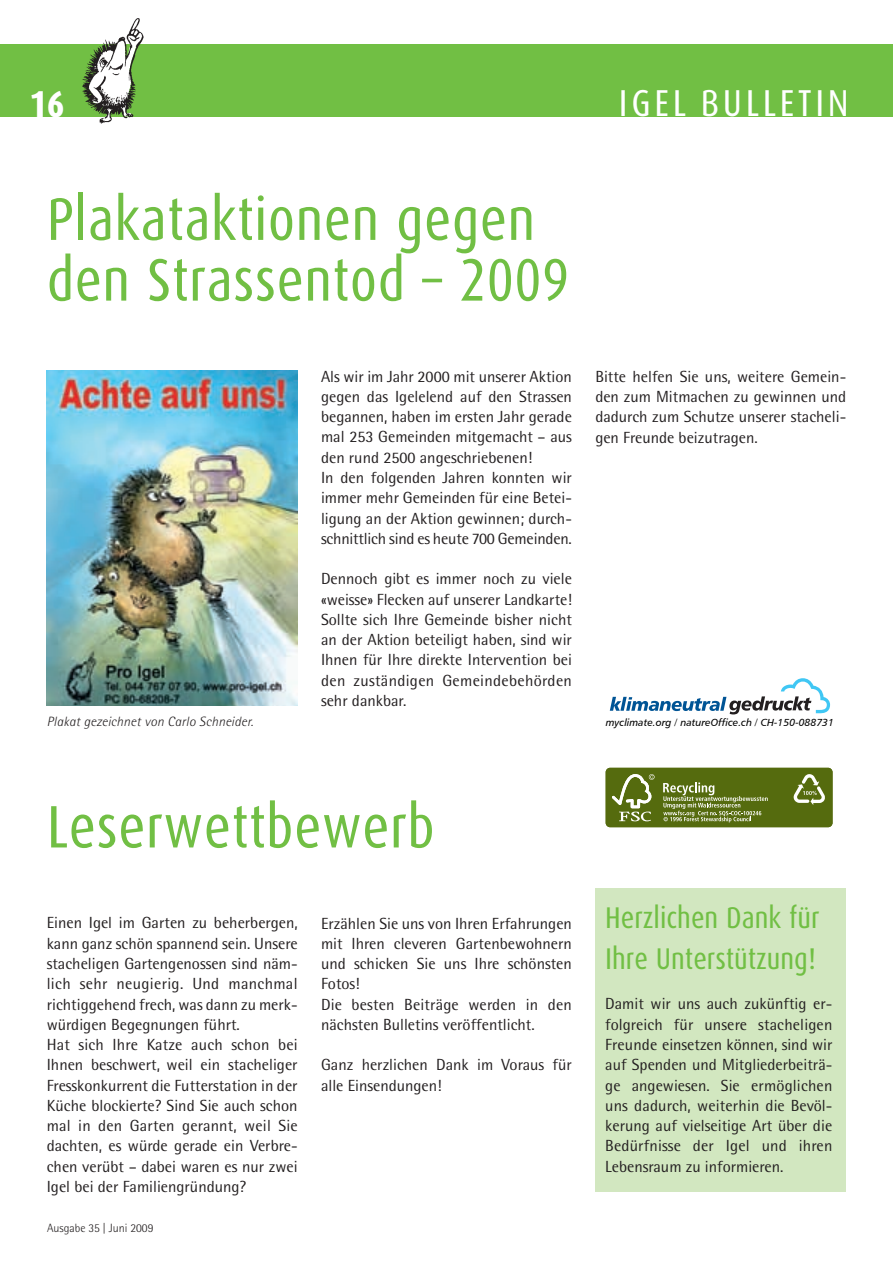
<style>
.page{position:relative;width:893px;height:1263px;background:#fff}
.page>*{position:absolute;margin:0;border:0;box-sizing:border-box;transform-origin:0 0}
.t1{font:60px/60.8px "Dax Condensed";letter-spacing:.01em;color:#71bf44}
.t2{font:37.5px "Dax Condensed";letter-spacing:.1em;color:#fff}
.t3{font:800 37.5px "Dax Condensed";color:#fff}
.t4{font:30px/40.5px "Dax Condensed";color:#71bf44}
.t5{font:16.2px/20.2px "Rotis Semi Sans";color:#231f20}
.t6{font:italic 300 13.5px "Rotis Semi Sans";letter-spacing:.015em;color:#231f20}
.t7{font:300 12px "Rotis Semi Sans";color:#231f20}
.t8{font:10.2px "Humanist 777 BT Italic B";color:#000}
</style>
<div class="page">
<svg style="left:610px;top:678px;width:220px;height:36px"></svg>
<svg style="left:606px;top:768px;width:226px;height:59px;background:#687c2a"></svg>
<div style="left:0;top:44px;width:893px;height:72px;background:#71bf44"></div>
<img style="left:81px;top:18px;width:63px;height:106px">
<img style="left:47px;top:370px;width:251px;height:336px">
<div style="left:595px;top:888px;width:251px;height:304px;background:#d2e7c0"></div>
<h2 class="t3" style="left:30px;top:83px;width:36px">16</h2>
<h2 class="t2" style="left:619px;top:83px;width:231px">Igel Bulletin</h2>
<h1 class="t1" style="left:47px;top:190px;width:524px">Plakataktionen gegen den Strassentod – 2009</h1>
<p class="t6" style="left:47px;top:713px;width:208px">Plakat gezeichnet von Carlo Schneider.</p>
<p class="t5" style="left:321px;top:366px;width:252px">Als wir im Jahr 2000 mit unserer Aktion gegen das Igelelend auf den Strassen begannen, haben im ersten Jahr gerade mal 253 Gemeinden mitgemacht – aus den rund 2500 angeschriebenen!<br>In den folgenden Jahren konnten wir immer mehr Gemeinden für eine Betei&shy;ligung an der Aktion gewinnen; durch&shy;schnittlich sind es heute 700 Gemeinden.</p>
<p class="t5" style="left:321px;top:568px;width:252px;text-align:justify">Dennoch gibt es immer noch zu viele «weisse» Flecken auf unserer Landkarte!<br>Sollte sich Ihre Gemeinde bisher nicht an der Aktion beteiligt haben, sind wir Ihnen für Ihre direkte Intervention bei den zuständigen Gemeindebehörden sehr dankbar.</p>
<p class="t5" style="left:595px;top:366px;width:252px;text-align:justify">Bitte helfen Sie uns, weitere Gemein&shy;den zum Mitmachen zu gewinnen und dadurch zum Schutze unserer stacheli&shy;gen Freunde beizutragen.</p>
<p class="t8" style="left:606px;top:716px;width:230px">myclimate.org / natureOffice.ch / CH-150-088731</p>
<h1 class="t1" style="left:47px;top:797px;width:390px">Leserwettbewerb</h1>
<p class="t5" style="left:47px;top:913px;width:252px">Einen Igel im Garten zu beherbergen, kann ganz schön spannend sein. Unsere stacheligen Gartengenossen sind näm&shy;lich sehr neugierig. Und manchmal richtiggehend frech, was dann zu merk&shy;würdigen Begegnungen führt.<br>Hat sich Ihre Katze auch schon bei Ihnen beschwert, weil ein stacheliger Fresskonkurrent die Futterstation in der Küche blockierte? Sind Sie auch schon mal in den Garten gerannt, weil Sie dachten, es würde gerade ein Verbre&shy;chen verübt – dabei waren es nur zwei Igel bei der Familiengründung?</p>
<p class="t5" style="left:321px;top:913px;width:252px">Erzählen Sie uns von Ihren Erfahrungen mit Ihren cleveren Gartenbewohnern und schicken Sie uns Ihre schönsten<br>Fotos!<br>Die besten Beiträge werden in den nächsten Bulletins veröffentlicht.</p>
<p class="t5" style="left:321px;top:1054px;width:252px">Ganz herzlichen Dank im Voraus für alle Einsendungen!</p>
<p class="t7" style="left:47px;top:1221px;width:108px">Ausgabe 35 | Juni 2009</p>
<h3 class="t4" style="left:605px;top:898px;width:216px">Herzlichen Dank für<br>Ihre Unterstützung!</h3>
<p class="t5" style="left:605px;top:994px;width:229px;text-align:justify">Damit wir uns auch zukünftig er&shy;folgreich für unsere stacheligen Freunde einsetzen können, sind wir auf Spenden und Mitgliederbeiträ&shy;ge angewiesen. Sie ermöglichen uns dadurch, weiterhin die Bevöl&shy;kerung auf vielseitige Art über die Bedürfnisse der Igel und ihren Lebensraum zu informieren.</p>
</div>
